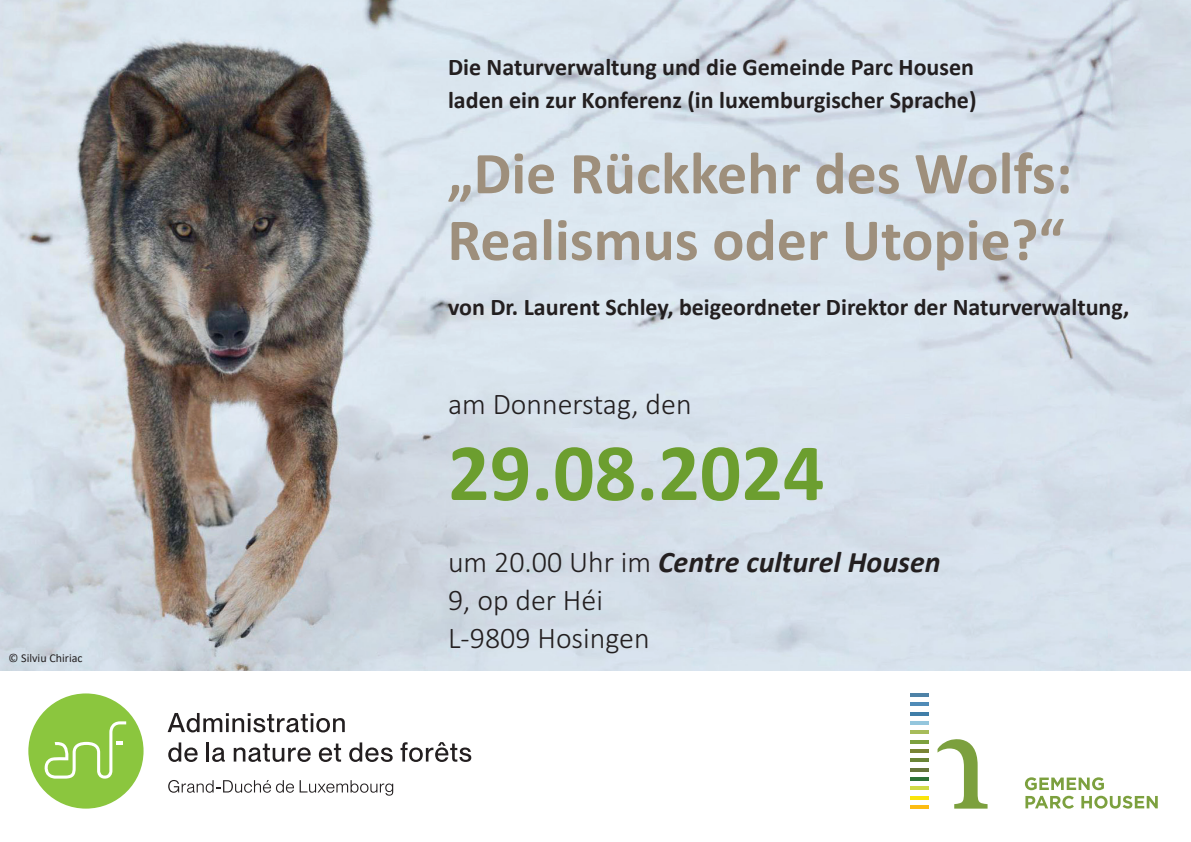
<style>
.page{position:relative;width:1191px;height:842px;background:#fff}
.page>*{position:absolute;margin:0;border:0;box-sizing:border-box;transform-origin:0 0}
.t1{font:700 82px "Calibri";color:#6c9e2f}
.t2{font:700 60px "Calibri";color:#9e8f7c}
.t3{font:300 30px "Calibri";color:#231f20}
.t4{font:italic 700 30px "Calibri";color:#231f20}
.t5{font:700 24px/33.4px "Calibri";color:#231f20}
.t6{font:12px "Calibri";color:#231f20}
.s1{font-weight:300;font-style:normal}
</style>
<div class="page">
<img style="left:0;top:0;width:1191px;height:670px">
<div style="left:28px;top:693px;width:115px;height:116px;background:#8bc63e;border-radius:50%"></div>
<svg style="left:44px;top:721px;width:82px;height:58px"></svg>
<svg style="left:168px;top:713px;width:177px;height:19px"></svg>
<svg style="left:168px;top:742px;width:30px;height:20px"></svg>
<hr style="left:206px;top:742px;width:3px;height:19px;background:#231f20">
<svg style="left:212px;top:747px;width:13px;height:15px"></svg>
<svg style="left:234px;top:743px;width:77px;height:19px"></svg>
<svg style="left:319px;top:743px;width:22px;height:19px"></svg>
<svg style="left:349px;top:742px;width:44px;height:20px"></svg>
<svg style="left:400px;top:742px;width:71px;height:20px"></svg>
<svg style="left:168px;top:780px;width:126px;height:13px"></svg>
<svg style="left:300px;top:780px;width:93px;height:16px"></svg>
<hr style="left:910px;top:805px;width:19px;height:4px;background:#fdbc12">
<hr style="left:910px;top:796px;width:19px;height:3px;background:#fbe509">
<hr style="left:910px;top:787px;width:19px;height:3px;background:#d0da46">
<hr style="left:910px;top:777px;width:19px;height:4px;background:#2d7237">
<hr style="left:910px;top:768px;width:19px;height:3px;background:#66753c">
<hr style="left:910px;top:759px;width:19px;height:3px;background:#6a8437">
<hr style="left:910px;top:749px;width:19px;height:4px;background:#798334">
<hr style="left:910px;top:740px;width:19px;height:3px;background:#7ca03e">
<hr style="left:910px;top:731px;width:19px;height:3px;background:#a7bc5a">
<hr style="left:910px;top:721px;width:19px;height:3px;background:#94c6dd">
<hr style="left:910px;top:712px;width:19px;height:3px;background:#407ea8">
<hr style="left:910px;top:703px;width:19px;height:3px;background:#508bb7">
<hr style="left:910px;top:693px;width:19px;height:3px;background:#4e82a7">
<svg style="left:937px;top:739px;width:50px;height:70px"></svg>
<svg style="left:1025px;top:777px;width:79px;height:13px"></svg>
<svg style="left:1025px;top:796px;width:48px;height:13px"></svg>
<svg style="left:1081px;top:796px;width:76px;height:13px"></svg>
<p class="t6" style="left:9px;top:650px;width:76px">© Silviu Chiriac</p>
<p class="t5" style="left:448px;top:50px;width:530px">Die Naturverwaltung und die Gemeinde Parc Housen laden ein zur Konferenz (in luxemburgischer Sprache)</p>
<p class="t2" style="left:447px;top:131px;width:626px">„Die Rückkehr des Wolfs:</p>
<p class="t2" style="left:447px;top:198px;width:618px">Realismus oder Utopie?“</p>
<p class="t5" style="left:448px;top:290px;width:683px">von Dr. Laurent Schley, beigeordneter Direktor der Naturverwaltung,</p>
<p class="t3" style="left:448px;top:385px;width:245px">am Donnerstag, den</p>
<p class="t1" style="left:448px;top:415px;width:378px">29.08.2024</p>
<p class="t4" style="left:448px;top:541px;width:494px"><span class="s1">um 20.00 Uhr im</span> Centre culturel Housen</p>
<p class="t3" style="left:448px;top:581px;width:156px">9, op der Héi</p>
<p class="t3" style="left:448px;top:619px;width:203px">L-9809 Hosingen</p>
</div>
